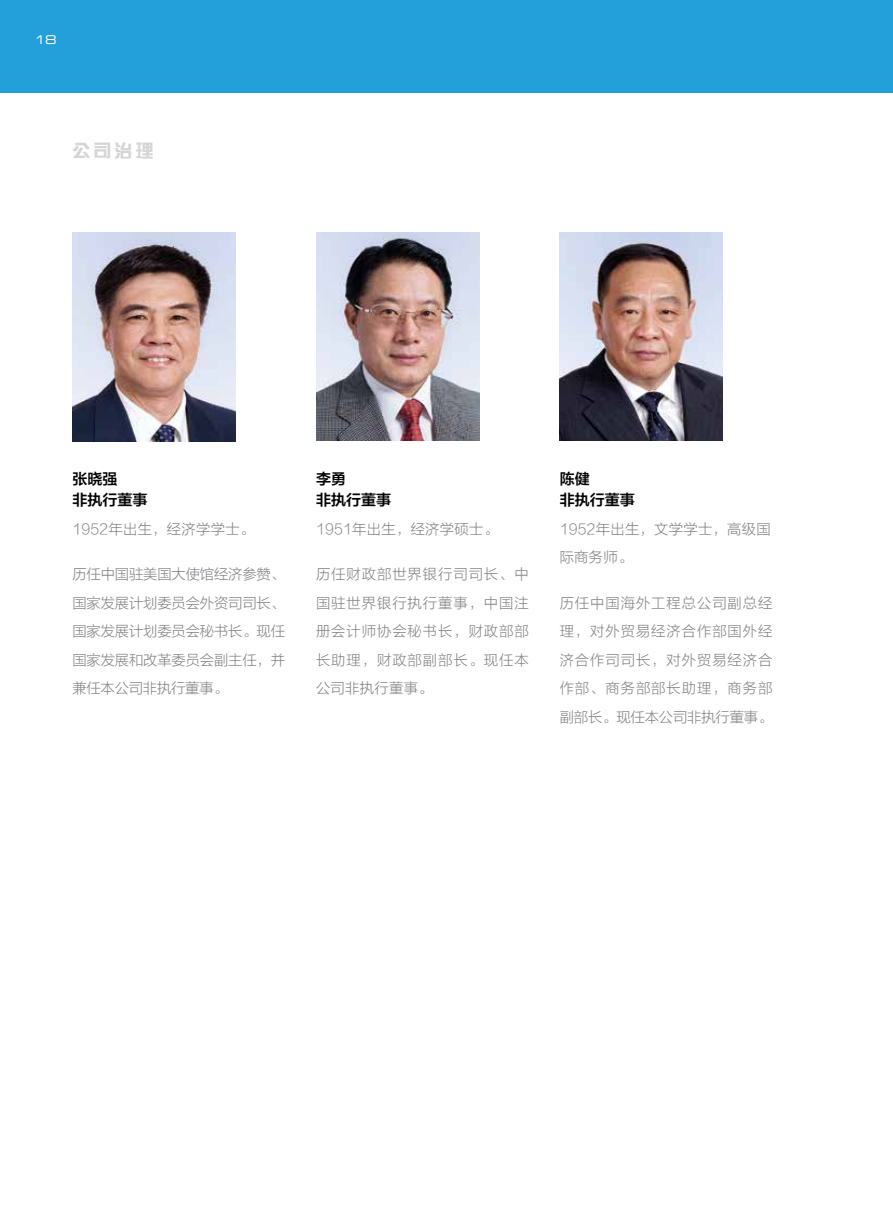
<style>
.page{position:relative;width:893px;height:1212px;background:#fff}
.page>*{position:absolute;margin:0;border:0;box-sizing:border-box;transform-origin:0 0}
.t1{font:18px "FZZYK GBK1 0";color:#d5d5d7}
.t2{font:15px/21px "FZLTZCHK GBK1 0";color:#000}
.t3{font:14.25px/28.5px "FZLTXHK GBK1 0";letter-spacing:.025em;color:#807f83;text-align:justify}
.t4{font:12px "Eurostile LT Std Ex 2";color:#fff}
</style>
<div class="page">
<div style="left:0;top:0;width:893px;height:93px;background:#239fda"></div>
<img style="left:560px;top:232px;width:163px;height:209px">
<img style="left:316px;top:232px;width:163px;height:209px">
<img style="left:72px;top:233px;width:164px;height:208px">
<p class="t4" style="left:34px;top:31px;width:24px">18</p>
<p class="t1" style="left:72px;top:141px;width:83px">公司治理</p>
<p class="t2" style="left:72px;top:469px;width:76px">张晓强<br>非执行董事</p>
<p class="t3" style="left:72px;top:515px;width:183px">1952年出生，经济学学士。</p>
<p class="t3" style="left:72px;top:560px;width:214px">历任中国驻美国大使馆经济参赞、国家发展计划委员会外资司司长、国家发展计划委员会秘书长。现任国家发展和改革委员会副主任，并兼任本公司非执行董事。</p>
<p class="t2" style="left:316px;top:469px;width:76px">李勇<br>非执行董事</p>
<p class="t3" style="left:316px;top:515px;width:183px">1951年出生，经济学硕士。</p>
<p class="t3" style="left:316px;top:560px;width:214px">历任财政部世界银行司司长、中国驻世界银行执行董事，中国注册会计师协会秘书长，财政部部长助理，财政部副部长。现任本公司非执行董事。</p>
<p class="t2" style="left:560px;top:469px;width:76px">陈健<br>非执行董事</p>
<p class="t3" style="left:560px;top:515px;width:213px">1952年出生，文学学士，高级国际商务师。</p>
<p class="t3" style="left:560px;top:589px;width:214px">历任中国海外工程总公司副总经理，对外贸易经济合作部国外经济合作司司长，对外贸易经济合作部、商务部部长助理，商务部副部长。现任本公司非执行董事。</p>
</div>
